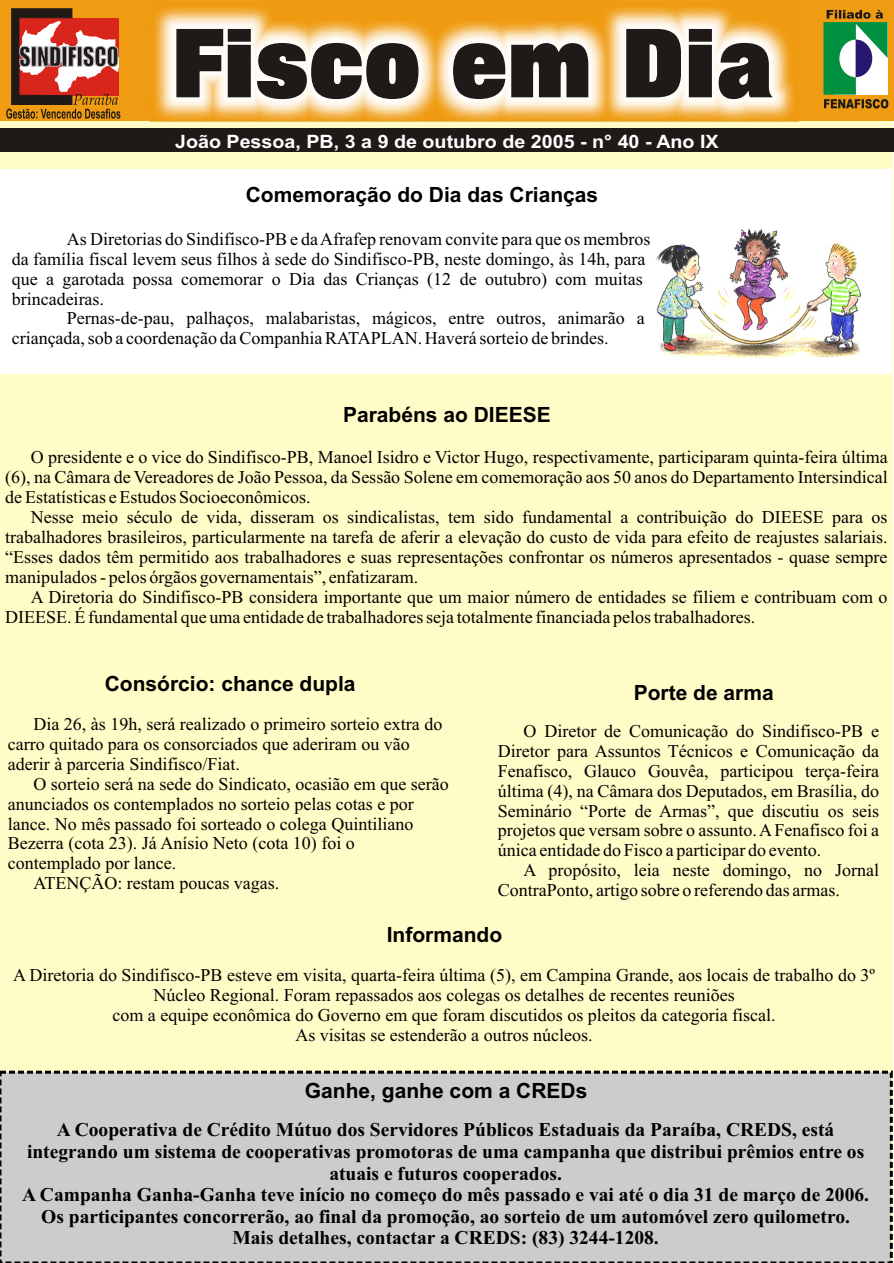
<style>
.page{position:relative;width:894px;height:1263px;background:#fff}
.page>*{position:absolute;margin:0;border:0;box-sizing:border-box;transform-origin:0 0}
.t1{font:700 21px "Arial";color:#000}
.t2{font:700 19.5px/21.6px "Times New Roman";color:#000;text-align:center}
.t3{font:700 18.45px "Arial";color:#fff;scale:1.07 1}
.t4{font:18px/20px "Times New Roman";color:#000}
</style>
<div class="page">
<div style="left:0;top:0;width:893px;height:1263px;background:#fffcc7"></div>
<div style="left:0;top:170px;width:892px;height:204px;background:#fff"></div>
<div style="left:0;top:128px;width:894px;height:23px;background:#1f1a17"></div>
<div style="left:0;top:0;width:894px;height:121px;background:#f09c12"></div>
<img style="left:150px;top:7px;width:649px;height:116px">
<svg style="left:176px;top:28px;width:599px;height:72px;background:#847969"></svg>
<svg style="left:6px;top:8px;width:114px;height:111px"></svg>
<svg style="left:824px;top:10px;width:64px;height:98px;background:#749c6d"></svg>
<div style="left:0;top:1071px;width:893px;height:192px;background:#ccc"></div>
<img style="left:656px;top:228px;width:205px;height:131px">
<p class="t3" style="left:175px;top:134px;width:510px">João Pessoa, PB, 3 a 9 de outubro de 2005 - n° 40 - Ano IX</p>
<p class="t1" style="left:246px;top:186px;width:354px">Comemoração do Dia das Crianças</p>
<p class="t4" style="left:12px;top:230px;width:640px;text-indent:55px">As Diretorias do Sindifisco-PB e da Afrafep renovam convite para que os membros da família fiscal levem seus filhos à sede do Sindifisco-PB, neste domingo, às 14h, para que a garotada possa comemorar o Dia das Crianças (12 de outubro) com muitas brincadeiras.</p>
<p class="t4" style="left:12px;top:310px;width:635px;text-indent:55px">Pernas-de-pau, palhaços, malabaristas, mágicos, entre outros, animarão a criançada, sob a coordenação da Companhia RATAPLAN. Haverá sorteio de brindes.</p>
<p class="t1" style="left:343px;top:407px;width:209px">Parabéns ao DIEESE</p>
<p class="t4" style="left:5px;top:449px;width:884px;text-align:justify;text-indent:26px">O presidente e o vice do Sindifisco-PB, Manoel Isidro e Victor Hugo, respectivamente, participaram quinta-feira última (6), na Câmara de Vereadores de João Pessoa, da Sessão Solene em comemoração aos 50 anos do Departamento Intersindical de Estatísticas e Estudos Socioeconômicos.</p>
<p class="t4" style="left:5px;top:509px;width:884px;text-align:justify;text-indent:26px">Nesse meio século de vida, disseram os sindicalistas, tem sido fundamental a contribuição do DIEESE para os trabalhadores brasileiros, particularmente na tarefa de aferir a elevação do custo de vida para efeito de reajustes salariais. “Esses dados têm permitido aos trabalhadores e suas representações confrontar os números apresentados - quase sempre manipulados - pelos órgãos governamentais”, enfatizaram.</p>
<p class="t4" style="left:5px;top:589px;width:884px;text-indent:26px">A Diretoria do Sindifisco-PB considera importante que um maior número de entidades se filiem e contribuam com o<br>DIEESE. É fundamental que uma entidade de trabalhadores seja totalmente financiada pelos trabalhadores.</p>
<p class="t1" style="left:105px;top:676px;width:252px">Consórcio: chance dupla</p>
<p class="t4" style="left:8px;top:716px;width:436px;text-indent:26px">Dia 26, às 19h, será realizado o primeiro sorteio extra do carro quitado para os consorciados que aderiram ou vão aderir à parceria Sindifisco/Fiat.</p>
<p class="t4" style="left:33px;top:775px;width:417px">O sorteio será na sede do Sindicato, ocasião em que serão</p>
<p class="t4" style="left:8px;top:795px;width:407px">anunciados os contemplados no sorteio pelas cotas e por</p>
<p class="t4" style="left:8px;top:815px;width:407px">lance. No mês passado foi sorteado o colega Quintiliano</p>
<p class="t4" style="left:8px;top:835px;width:348px">Bezerra (cota 23). Já Anísio Neto (cota 10) foi o</p>
<p class="t4" style="left:8px;top:855px;width:170px">contemplado por lance.</p>
<p class="t4" style="left:33px;top:875px;width:247px">ATENÇÃO: restam poucas vagas.</p>
<p class="t1" style="left:634px;top:685px;width:142px">Porte de arma</p>
<p class="t4" style="left:498px;top:723px;width:383px;text-align:justify;text-indent:26px">O Diretor de Comunicação do Sindifisco-PB e Diretor para Assuntos Técnicos e Comunicação da Fenafisco, Glauco Gouvêa, participou terça-feira última (4), na Câmara dos Deputados, em Brasília, do Seminário “Porte de Armas”, que discutiu os seis projetos que versam sobre o assunto. A Fenafisco foi a única entidade do Fisco a participar do evento.</p>
<p class="t4" style="left:498px;top:862px;width:383px;text-indent:26px">A propósito, leia neste domingo, no Jornal<br>ContraPonto, artigo sobre o referendo das armas.</p>
<p class="t1" style="left:387px;top:927px;width:117px">Informando</p>
<p class="t4" style="left:13px;top:967px;width:863px;text-align:center">A Diretoria do Sindifisco-PB esteve em visita, quarta-feira última (5), em Campina Grande, aos locais de trabalho do 3º Núcleo Regional. Foram repassados aos colegas os detalhes de recentes reuniões<br>com a equipe econômica do Governo em que foram discutidos os pleitos da categoria fiscal.<br>As visitas se estenderão a outros núcleos.</p>
<p class="t1" style="left:305px;top:1082px;width:284px">Ganhe, ganhe com a CREDs</p>
<p class="t2" style="left:22px;top:1121px;width:849px">A Cooperativa de Crédito Mútuo dos Servidores Públicos Estaduais da Paraíba, CREDS, está integrando um sistema de cooperativas promotoras de uma campanha que distribui prêmios entre os atuais e futuros cooperados.<br>A Campanha Ganha-Ganha teve início no começo do mês passado e vai até o dia 31 de março de 2006.<br>Os participantes concorrerão, ao final da promoção, ao sorteio de um automóvel zero quilometro.<br>Mais detalhes, contactar a CREDS: (83) 3244-1208.</p>
</div>
